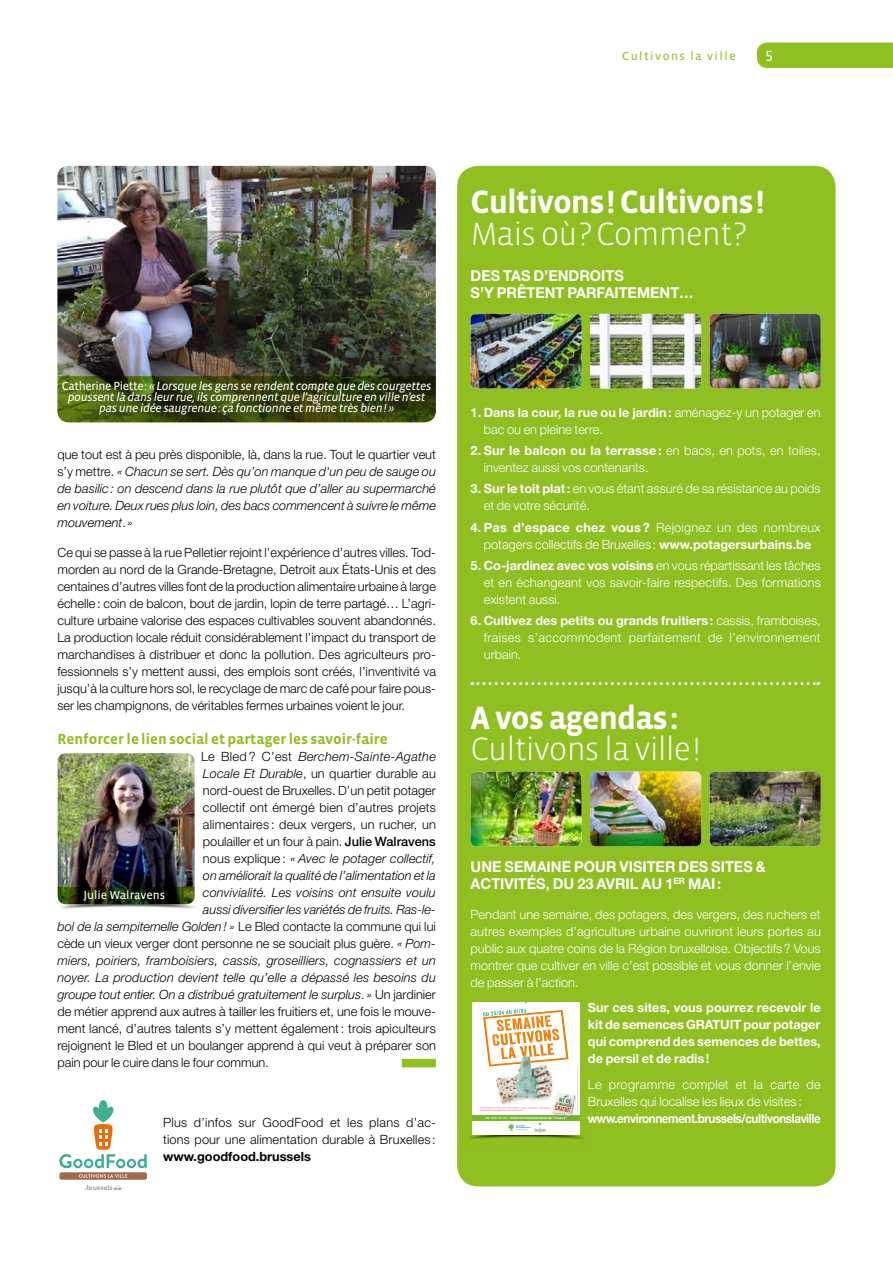
<style>
.page{position:relative;width:893px;height:1263px;background:#fff}
.page>*{position:absolute;margin:0;border:0;box-sizing:border-box;transform-origin:0 0}
.t1{font:300 42px "Vista Sans";letter-spacing:-.03em;color:#fff}
.t2{font:700 33px "Vista Sans";letter-spacing:-.03em;color:#fff}
.t3{font:300 33px "Vista Sans";letter-spacing:-.03em;color:#fff}
.t4{font:700 15px/17px "Helvetica Neue";color:#fff}
.t5{font:700 15px "Vista Sans";color:#90bf21}
.t6{font:15px "Vista Sans Reg";color:#fff}
.t7{font:300 12.75px/17px "Helvetica Neue LT Std";color:#000;text-align:justify}
.t8{font:300 12.75px/17px "Helvetica Neue LT Std";color:#fff}
.t9{font:italic 300 12.75px/17px "Helvetica Neue";color:#000;text-align:justify}
.t10{font:700 12.75px/17px "Helvetica Neue LT Std";letter-spacing:-.005em;color:#fff;text-align:justify}
.t11{font:700 12.75px "Helvetica Neue LT Std";letter-spacing:-.035em;color:#fff;scale:.91 1}
.t12{font:italic 300 12.75px "Helvetica Neue";letter-spacing:.02em;color:#000}
.t13{font:700 12.75px "Helvetica Neue LT Std";color:#000}
.t14{font:italic 12px/11.2px "Vista Sans Reg";letter-spacing:-.03em;color:#fff;text-align:center}
.t15{font:12px "Vista Sans Reg";letter-spacing:.125em;color:#90bf21}
.t16{font:12px "Vista Sans Reg";color:#fff}
.t17{font:700 2.7px "Mija";letter-spacing:.05em;color:#fff;scale:1.15 1}
.s1{font-style:normal}
.s2{font-family:"Helvetica Neue LT Std";font-style:normal}
.s3{font-family:"Helvetica Neue";font-style:italic}
.s4{font-weight:500}
.s5{font-weight:700}
</style>
<div class="page">
<img style="left:61px;top:904px;width:134px;height:5px">
<img style="left:58px;top:753px;width:137px;height:134px">
<div style="left:402px;top:1059px;width:34px;height:8px;background:#90bf21"></div>
<div style="left:757px;top:43px;width:136px;height:25px;background:#90bf21"></div>
<img style="left:57px;top:166px;width:379px;height:210px">
<svg style="left:57px;top:376px;width:379px;height:47px;background:#3b490d"></svg>
<div style="left:457px;top:166px;width:379px;height:1020px;background:#90bf21;border-radius:21px"></div>
<img style="left:590px;top:314px;width:111px;height:74px">
<img style="left:590px;top:772px;width:111px;height:74px">
<img style="left:470px;top:314px;width:112px;height:74px">
<img style="left:470px;top:772px;width:112px;height:74px">
<img style="left:710px;top:314px;width:111px;height:74px">
<img style="left:710px;top:772px;width:111px;height:74px">
<svg style="left:472px;top:682px;width:347px;height:3px"></svg>
<img style="left:472px;top:1003px;width:109px;height:133px">
<svg style="left:59px;top:1100px;width:88px;height:90px"></svg>
<svg style="left:57px;top:887px;width:138px;height:17px;background:#1f2b0c"></svg>
<p class="t15" style="left:622px;top:50px;width:115px">Cultivons la ville</p>
<p class="t6" style="left:765px;top:46px;width:9px">5</p>
<p class="t14" style="left:62px;top:380px;width:371px"><span class="s1">Catherine Piette:</span> « Lorsque les gens se rendent compte que des courgettes poussent là dans leur rue, ils comprennent que l’agriculture en ville n’est pas une idée saugrenue: ça fonctionne et même très bien! »</p>
<p class="t7" style="left:57px;top:446px;width:380px">que tout est à peu près disponible, là, dans la rue. Tout le quartier veut</p>
<p class="t9" style="left:57px;top:463px;width:380px"><span class="s2">s’y mettre.</span> « Chacun se sert. Dès qu’on manque d'un peu de sauge ou de basilic: on descend dans la rue plutôt que d’aller au supermarché en voiture. Deux rues plus loin, des bacs commencent à suivre le même mouvement<span class="s2">.</span> »</p>
<p class="t7" style="left:57px;top:544px;width:380px">Ce qui se passe à la rue Pelletier rejoint l’expérience d’autres villes. Tod&shy;morden au nord de la Grande-Bretagne, Detroit aux États-Unis et des centaines d’autres villes font de la production alimentaire urbaine à large échelle: coin de balcon, bout de jardin, lopin de terre partagé… L’agri&shy;culture urbaine valorise des espaces cultivables souvent abandonnés.<br>La production locale réduit considérablement l’impact du transport de marchandises à distribuer et donc la pollution. Des agriculteurs pro&shy;fessionnels s’y mettent aussi, des emplois sont créés, l’inventivité va jusqu’à la culture hors sol, le recyclage de marc de café pour faire pous&shy;ser les champignons, de véritables fermes urbaines voient le jour.</p>
<p class="t5" style="left:57px;top:731px;width:332px">Renforcer le lien social et partager les savoir-faire</p>
<p class="t12" style="left:201px;top:749px;width:236px"><span class="s2">Le Bled ? C’est</span> Berchem-Sainte-Agathe</p>
<p class="t7" style="left:203px;top:765px;width:234px"><span class="s3">Locale Et Durable</span>, un quartier durable au nord-ouest de Bruxelles. D’un petit potager collectif ont émergé bien d’autres projets alimentaires : deux vergers, un rucher, un poulailler et un four à pain. <span class="s4">Julie Walravens</span></p>
<p class="t9" style="left:203px;top:850px;width:234px"><span class="s2">nous explique :</span> « Avec le potager collectif, on améliorait la qualité de l’alimentation et la convivialité. Les voisins ont ensuite voulu aussi diversifier les variétés de fruits. Ras-le-</p>
<p class="t7" style="left:57px;top:918px;width:380px"><span class="s3">bol de la sempiternelle Golden! »</span> Le Bled contacte la commune qui lui cède un vieux verger dont personne ne se souciait plus guère. <span class="s3">« Pom-</span></p>
<p class="t9" style="left:57px;top:952px;width:380px">miers, poiriers, framboisiers, cassis, groseilliers, cognassiers et un noyer. La production devient telle qu’elle a dépassé les besoins du groupe tout entier. On a distribué gratuitement le surplus<span class="s2">.</span> » <span class="s2">Un jardinier</span></p>
<p class="t7" style="left:57px;top:1003px;width:380px">de métier apprend aux autres à tailler les fruitiers et, une fois le mouve&shy;ment lancé, d’autres talents s’y mettent également : trois apiculteurs rejoignent le Bled et un boulanger apprend à qui veut à préparer son pain pour le cuire dans le four commun.</p>
<p class="t16" style="left:83px;top:889px;width:83px">Julie Walravens</p>
<p class="t7" style="left:163px;top:1113px;width:274px">Plus d’infos sur GoodFood et les plans d’ac&shy;tions pour une alimentation durable à Bruxelles :</p>
<p class="t13" style="left:163px;top:1148px;width:149px">www.goodfood.brussels</p>
<h2 class="t2" style="left:471px;top:185px;width:295px">Cultivons! Cultivons!</h2>
<h2 class="t3" style="left:471px;top:217px;width:277px">Mais où? Comment?</h2>
<p class="t4" style="left:471px;top:266px;width:225px">DES TAS D’ENDROITS<br>S’Y PRÊTENT PARFAITEMENT…</p>
<p class="t8" style="left:484px;top:403px;width:338px;text-indent:-13px"><span class="s5">1. Dans la cour, la rue ou le jardin:</span> aménagez-y un potager en bac ou en pleine terre.</p>
<p class="t8" style="left:484px;top:442px;width:338px;text-indent:-13px"><span class="s5">2. Sur le balcon ou la terrasse :</span> en bacs, en pots, en toiles, inventez aussi vos contenants.</p>
<p class="t8" style="left:484px;top:480px;width:338px;text-indent:-13px"><span class="s5">3. Sur le toit plat:</span> en vous étant assuré de sa résistance au poids et de votre sécurité.</p>
<p class="t8" style="left:471px;top:518px;width:352px;text-align:center"><span class="s5">4. Pas d’espace chez vous ?</span> Rejoignez un des nombreux potagers collectifs de Bruxelles : <span class="s5">www.potagersurbains.be</span></p>
<p class="t8" style="left:484px;top:556px;width:338px;text-align:justify;text-indent:-13px"><span class="s5">5. Co-jardinez avec vos voisins</span> en vous répartissant les tâches et en échangeant vos savoir-faire respectifs. Des formations existent aussi.</p>
<p class="t8" style="left:484px;top:612px;width:338px;text-align:justify;text-indent:-13px"><span class="s5">6. Cultivez des petits ou grands fruitiers:</span> cassis, framboises, fraises s’accommodent parfaitement de l’environnement urbain.</p>
<h2 class="t2" style="left:471px;top:701px;width:209px">A vos agendas:</h2>
<h2 class="t3" style="left:471px;top:732px;width:232px">Cultivons la ville!</h2>
<p class="t4" style="left:471px;top:858px;width:297px">UNE SEMAINE POUR VISITER DES SITES &amp;<br>ACTIVITÉS, DU 23 AVRIL AU 1<sup>ER</sup> MAI:</p>
<p class="t8" style="left:471px;top:905px;width:352px;text-align:justify">Pendant une semaine, des potagers, des vergers, des ruchers et autres exemples d’agriculture urbaine ouvriront leurs portes au public aux quatre coins de la Région bruxelloise. Objectifs? Vous montrer que cultiver en ville c’est possible et vous donner l’envie de passer à l’action.</p>
<p class="t10" style="left:588px;top:999px;width:234px">Sur ces sites, vous pourrez recevoir le kit de semences GRATUIT pour potager qui comprend des semences de bettes, de persil et de radis!</p>
<p class="t8" style="left:588px;top:1075px;width:234px">Le programme complet et la carte de<br>Bruxelles qui localise les lieux de visites :</p>
<p class="t11" style="left:588px;top:1110px;width:257px">www.environnement.brussels/cultivonslaville</p>
<h1 class="t1" style="left:558px;top:862px;width:263px">En savoir plus…</h1>
<p class="t17" style="left:486px;top:1116px;width:71px">02 775 75 75 · WWW.ENVIRONNEMENT.BRUSSELS</p>
</div>
